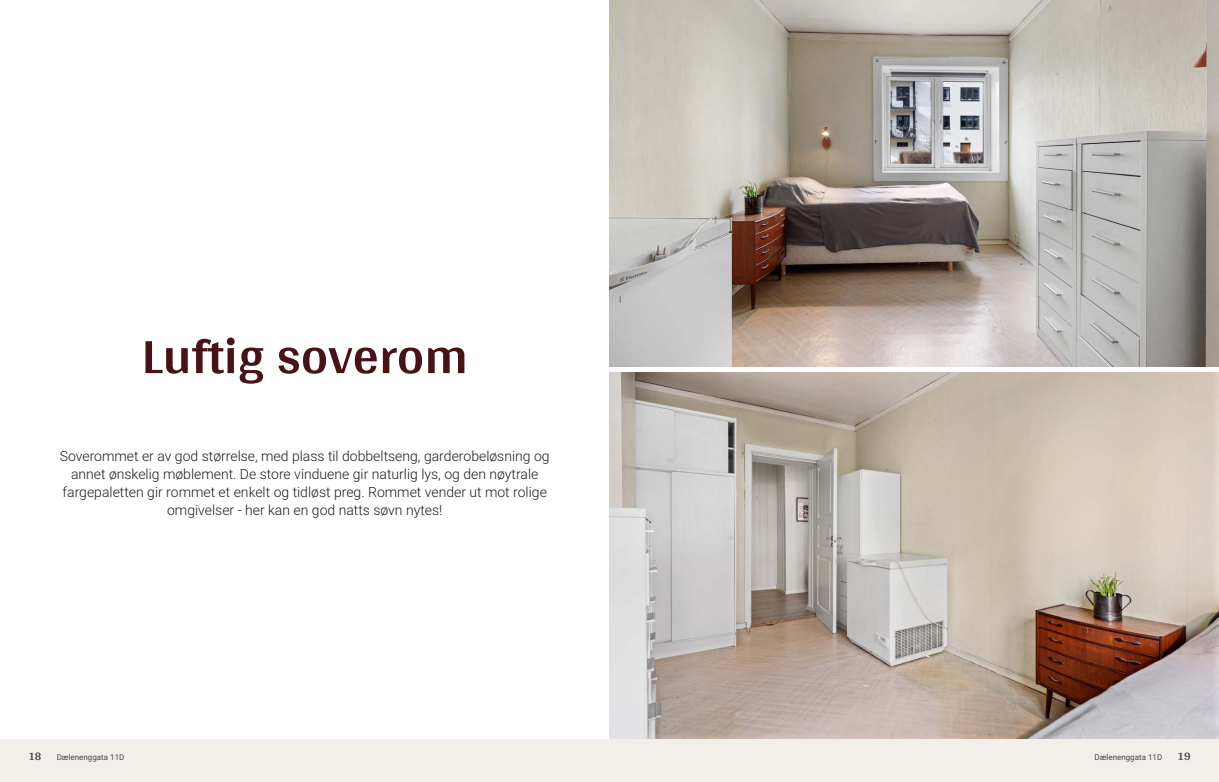
<style>
.page{position:relative;width:1219px;height:782px;background:#fff}
.page>*{position:absolute;margin:0;border:0;box-sizing:border-box;transform-origin:0 0}
.t1{font:700 52px "Arya";color:#481317}
.t2{font:300 14px/18px "Roboto Vitec";color:#1d1d1b;text-align:center}
.t3{font:700 12px "Arya";color:#414749}
.t4{font:8px "Roboto Vitec";color:#414749}
</style>
<div class="page">
<div style="left:0;top:739px;width:612px;height:42px;background:#f2eeea"></div>
<img style="left:609px;top:0;width:610px;height:367px">
<img style="left:609px;top:372px;width:610px;height:367px">
<div style="left:607px;top:739px;width:612px;height:42px;background:#f2eeea"></div>
<h1 class="t1" style="left:142px;top:324px;width:328px">Luftig soverom</h1>
<p class="t2" style="left:60px;top:446px;width:491px">Soverommet er av god størrelse, med plass til dobbeltseng, garderobeløsning og annet ønskelig møblement. De store vinduene gir naturlig lys, og den nøytrale fargepaletten gir rommet et enkelt og tidløst preg. Rommet vender ut mot rolige omgivelser ‑ her kan en god natts søvn nytes!</p>
<p class="t3" style="left:28px;top:749px;width:15px">18</p>
<p class="t4" style="left:57px;top:751px;width:69px">Dælenenggata 11D</p>
<p class="t4" style="left:1094px;top:751px;width:69px">Dælenenggata 11D</p>
<p class="t3" style="left:1177px;top:749px;width:15px">19</p>
</div>
